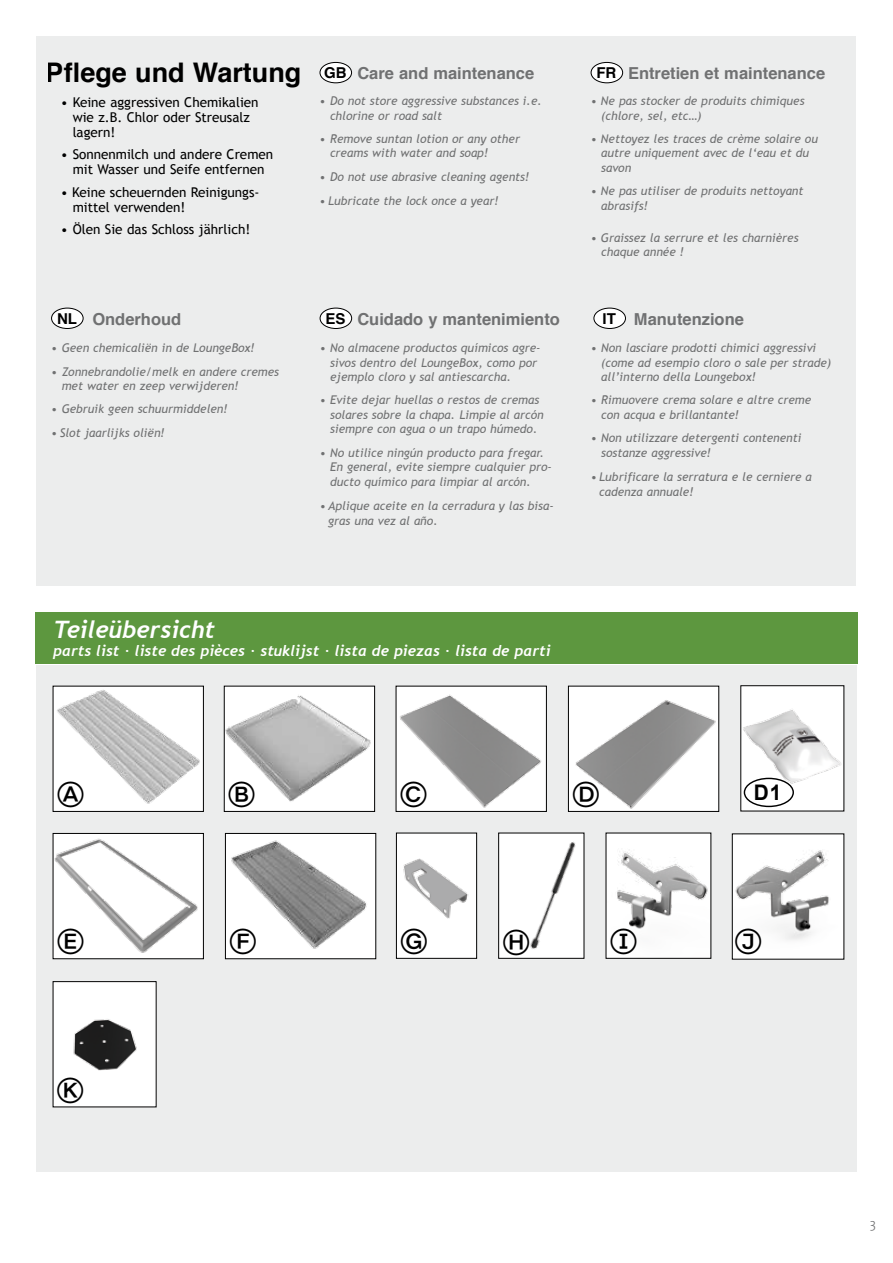
<style>
.page{position:relative;width:893px;height:1263px;background:#fff}
.page>*{position:absolute;margin:0;border:0;box-sizing:border-box;transform-origin:0 0}
.t1{font:30px "Bundesbahn Pi 3";color:#000}
.t2{font:700 27px "Helvetica";color:#000}
.t3{font:italic 700 24px "Trebuchet";color:#fff}
.t4{font:700 21.45px "Arial";color:#000}
.t5{font:700 16.5px "Helvetica";color:#707172}
.t6{font:italic 700 15px "Trebuchet";color:#fff}
.t7{font:700 15px "Helvetica";color:#000}
.t8{font:13.5px/15px "Trebuchet MS";color:#000}
.t9{font:300 13.5px "The Sans";color:#707172}
.t10{font:italic 12px/14.4px "Trebuchet MS";color:#707172}
</style>
<div class="page">
<div style="left:37px;top:36px;width:819px;height:550px;background:#eceded"></div>
<div style="left:320px;top:62px;width:32px;height:21px;background:#fff;border-radius:50%"></div>
<div style="left:320px;top:62px;width:32px;height:21px;border:1px solid #000;border-radius:50%"></div>
<div style="left:591px;top:62px;width:32px;height:21px;background:#fff;border-radius:50%"></div>
<div style="left:591px;top:62px;width:32px;height:21px;border:1px solid #000;border-radius:50%"></div>
<div style="left:52px;top:308px;width:31px;height:20px;background:#fff;border-radius:50%"></div>
<div style="left:51px;top:308px;width:33px;height:21px;border:1px solid #000;border-radius:50%"></div>
<div style="left:594px;top:308px;width:31px;height:20px;background:#fff;border-radius:50%"></div>
<div style="left:593px;top:308px;width:33px;height:21px;border:1px solid #000;border-radius:50%"></div>
<div style="left:320px;top:308px;width:32px;height:20px;background:#fff;border-radius:50%"></div>
<div style="left:320px;top:308px;width:32px;height:21px;border:1px solid #000;border-radius:50%"></div>
<div style="left:37px;top:665px;width:820px;height:506px;background:#eceded"></div>
<div style="left:35px;top:612px;width:822px;height:51px;background:#5d973f"></div>
<img style="left:55px;top:688px;width:147px;height:122px">
<div style="left:53px;top:686px;width:151px;height:126px;border:1px solid #000"></div>
<div style="left:741px;top:686px;width:103px;height:125px;background:#fff"></div>
<img style="left:743px;top:709px;width:99px;height:95px">
<div style="left:744px;top:778px;width:50px;height:29px;border:1px solid #000;border-radius:50%"></div>
<div style="left:500px;top:835px;width:82px;height:122px;background:#fff"></div>
<div style="left:498px;top:833px;width:86px;height:126px;border:1px solid #000"></div>
<img style="left:226px;top:688px;width:147px;height:122px">
<div style="left:224px;top:686px;width:151px;height:126px;border:1px solid #000"></div>
<img style="left:398px;top:688px;width:147px;height:122px">
<div style="left:396px;top:686px;width:151px;height:126px;border:1px solid #000"></div>
<img style="left:570px;top:688px;width:147px;height:122px">
<div style="left:568px;top:686px;width:151px;height:126px;border:1px solid #000"></div>
<img style="left:55px;top:835px;width:147px;height:121px">
<div style="left:53px;top:833px;width:151px;height:126px;border:1px solid #000"></div>
<img style="left:227px;top:835px;width:147px;height:121px">
<div style="left:225px;top:833px;width:151px;height:126px;border:1px solid #000"></div>
<img style="left:398px;top:835px;width:77px;height:121px">
<div style="left:396px;top:833px;width:81px;height:126px;border:1px solid #000"></div>
<img style="left:608px;top:835px;width:101px;height:122px">
<img style="left:734px;top:835px;width:108px;height:122px">
<img style="left:55px;top:984px;width:100px;height:121px">
<h2 class="t2" style="left:46px;top:54px;width:257px">Pflege und Wartung</h2>
<p class="t8" style="left:73px;top:95px;width:187px;text-indent:-12px">• Keine aggressiven Chemikalien wie z.B. Chlor oder Streusalz lagern!</p>
<p class="t8" style="left:61px;top:147px;width:214px;text-align:center">• Sonnenmilch und andere Cremen mit Wasser und Seife entfernen</p>
<p class="t8" style="left:73px;top:185px;width:188px;text-indent:-12px">• Keine scheuernden Reinigungs&shy;mittel verwenden!</p>
<p class="t8" style="left:61px;top:222px;width:191px">• Ölen Sie das Schloss jährlich!</p>
<p class="t7" style="left:324px;top:63px;width:24px">GB</p>
<h3 class="t5" style="left:357px;top:62px;width:178px">Care and maintenance</h3>
<h3 class="t5" style="left:628px;top:62px;width:199px">Entretien et maintenance</h3>
<p class="t7" style="left:596px;top:63px;width:21px">FR</p>
<p class="t10" style="left:330px;top:94px;width:213px;text-indent:-10px">• Do not store aggressive substances i.e. chlorine or road salt</p>
<p class="t10" style="left:330px;top:132px;width:191px;text-indent:-10px">• Remove suntan lotion or any other creams with water and soap!</p>
<p class="t10" style="left:320px;top:169px;width:211px">• Do not use abrasive cleaning agents!</p>
<p class="t10" style="left:320px;top:193px;width:181px">• Lubricate the lock once a year!</p>
<p class="t10" style="left:601px;top:94px;width:205px;text-indent:-10px">• Ne pas stocker de produits chimiques (chlore, sel, etc…)</p>
<p class="t10" style="left:601px;top:132px;width:218px;text-indent:-10px">• Nettoyez les traces de crème solaire ou autre uniquement avec de l‘eau et du savon</p>
<p class="t10" style="left:601px;top:184px;width:204px;text-indent:-10px">• Ne pas utiliser de produits nettoyant abrasifs!</p>
<p class="t10" style="left:601px;top:231px;width:199px;text-indent:-10px">• Graissez la serrure et les charnières chaque année !</p>
<h3 class="t5" style="left:92px;top:308px;width:90px">Onderhoud</h3>
<h3 class="t5" style="left:357px;top:308px;width:204px">Cuidado y mantenimiento</h3>
<h3 class="t5" style="left:634px;top:308px;width:112px">Manutenzione</h3>
<p class="t7" style="left:57px;top:308px;width:21px">NL</p>
<p class="t7" style="left:325px;top:308px;width:22px">ES</p>
<p class="t7" style="left:603px;top:308px;width:15px">IT</p>
<p class="t10" style="left:330px;top:341px;width:212px;text-indent:-10px">• No almacene productos químicos agre&shy;sivos dentro del LoungeBox, como por ejemplo cloro y sal antiescarcha.</p>
<p class="t10" style="left:330px;top:393px;width:215px;text-indent:-10px">• Evite dejar huellas o restos de cremas solares sobre la chapa. Limpie al arcón siempre con agua o un trapo húmedo.</p>
<p class="t10" style="left:330px;top:445px;width:223px;text-indent:-10px">• No utilice ningún producto para fregar.<br>En general, evite siempre cualquier pro&shy;ducto químico para limpiar al arcón.</p>
<p class="t10" style="left:328px;top:498px;width:227px;line-height:15px;text-indent:-9px">• Aplique aceite en la cerradura y las bisa&shy;gras una vez al año.</p>
<p class="t10" style="left:51px;top:341px;width:205px">• Geen chemicaliën in de LoungeBox!</p>
<p class="t10" style="left:62px;top:364px;width:219px;text-indent:-10px">• Zonnebrandolie/melk en andere cremes met water en zeep verwijderen!</p>
<p class="t10" style="left:51px;top:402px;width:178px">• Gebruik geen schuurmiddelen!</p>
<p class="t10" style="left:51px;top:426px;width:115px">• Slot jaarlijks oliën!</p>
<p class="t10" style="left:601px;top:341px;width:232px;text-indent:-10px">• Non lasciare prodotti chimici aggressivi (come ad esempio cloro o sale per strade) all’interno della Loungebox!</p>
<p class="t10" style="left:601px;top:393px;width:211px;text-indent:-10px">• Rimuovere crema solare e altre creme con acqua e brillantante!</p>
<p class="t10" style="left:601px;top:430px;width:202px;line-height:15px;text-indent:-10px">• Non utilizzare detergenti contenenti sostanze aggressive!</p>
<p class="t10" style="left:599px;top:469px;width:214px;line-height:15px;text-indent:-9px">• Lubrificare la serratura e le cerniere a cadenza annuale!</p>
<h3 class="t3" style="left:53px;top:615px;width:163px">Teileübersicht</h3>
<p class="t6" style="left:53px;top:641px;width:499px">parts list · liste des pièces · stuklijst · lista de piezas · lista de parti</p>
<h1 class="t1" style="left:56px;top:781px;width:30px">A</h1>
<h3 class="t4" style="left:754px;top:778px;width:29px">D1</h3>
<h1 class="t1" style="left:228px;top:781px;width:30px">B</h1>
<h1 class="t1" style="left:399px;top:781px;width:30px">C</h1>
<h1 class="t1" style="left:572px;top:781px;width:30px">D</h1>
<h1 class="t1" style="left:56px;top:928px;width:30px">E</h1>
<h1 class="t1" style="left:229px;top:928px;width:30px">F</h1>
<h1 class="t1" style="left:400px;top:928px;width:30px">G</h1>
<h1 class="t1" style="left:609px;top:928px;width:30px">I</h1>
<h1 class="t1" style="left:734px;top:929px;width:30px">J</h1>
<h1 class="t1" style="left:502px;top:929px;width:30px">H</h1>
<h1 class="t1" style="left:56px;top:1077px;width:30px">K</h1>
<p class="t9" style="left:870px;top:1213px;width:8px">3</p>
</div>
